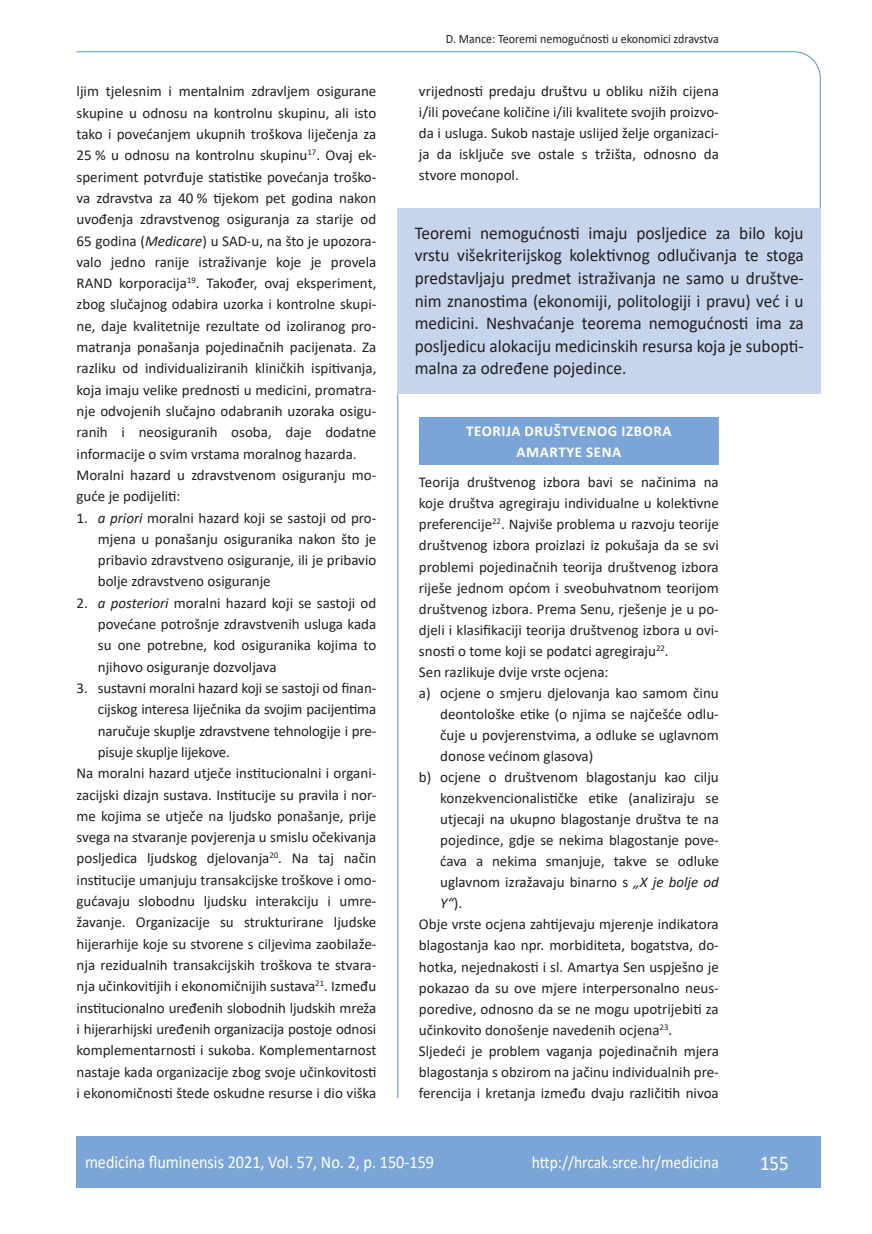
<style>
.page{position:relative;width:872px;height:1234px;background:#fff}
.page>*{position:absolute;margin:0;border:0;box-sizing:border-box;transform-origin:0 0}
.t1{font:21px "Calibri";color:#fff;scale:.9 1}
.anterfile{font:18px/22.5px "Calibri";color:#231f20;text-align:justify;scale:.96 1}
.t2{font:18px "Calibri";color:#fff;scale:.9 1}
.t3{font:17.25px "Calibri";color:#fff;scale:.9 1}
.osnovni_tekst{font:15px/21.3px "Calibri";color:#231f20;text-align:justify}
.naslov_ruler{font:700 15px "Calibri";letter-spacing:.04em;color:#fff}
.glava{font:12.75px "Calibri";color:#231f20;scale:.94 1}
.s1{font-style:italic}
</style>
<div class="page">
<svg style="left:76px;top:51px;width:745px;height:275px"></svg>
<hr style="left:397px;top:394px;width:1px;height:703px;background:#7ca5d7">
<div style="left:77px;top:1135px;width:744px;height:51px;background:#7ca5d7"></div>
<div style="left:398px;top:208px;width:423px;height:186px;background:#c6d5ec"></div>
<div style="left:419px;top:417px;width:300px;height:27px;background:#7ca5d7"></div>
<div style="left:419px;top:438px;width:300px;height:27px;background:#7ca5d7"></div>
<p class="osnovni_tekst" style="left:77px;top:80px;width:301px">ljim tjelesnim i mentalnim zdravljem osigurane skupine u odnosu na kontrolnu skupinu, ali isto tako i povećanjem ukupnih troškova liječenja za 25 % u odnosu na kontrolnu skupinu<sup>17</sup>. Ovaj ek&shy;speriment potvrđuje statistike povećanja troško&shy;va zdravstva za 40 % tijekom pet godina nakon uvođenja zdravstvenog osiguranja za starije od 65 godina (<span class="s1">Medicare</span>) u SAD-u, na što je upozora&shy;valo jedno ranije istraživanje koje je provela RAND korporacija<sup>19</sup>. Također, ovaj eksperiment, zbog slučajnog odabira uzorka i kontrolne skupi&shy;ne, daje kvalitetnije rezultate od izoliranog pro&shy;matranja ponašanja pojedinačnih pacijenata. Za razliku od individualiziranih kliničkih ispitivanja, koja imaju velike prednosti u medicini, promatra&shy;nje odvojenih slučajno odabranih uzoraka osigu&shy;ranih i neosiguranih osoba, daje dodatne informacije o svim vrstama moralnog hazarda.</p>
<p class="osnovni_tekst" style="left:77px;top:464px;width:301px">Moralni hazard u zdravstvenom osiguranju mo&shy;guće je podijeliti:</p>
<p class="osnovni_tekst" style="left:98px;top:506px;width:280px;text-indent:-21px">1. <span class="s1">a priori</span> moralni hazard koji se sastoji od pro&shy;mjena u ponašanju osiguranika nakon što je pribavio zdravstveno osiguranje, ili je pribavio bolje zdravstveno osiguranje</p>
<p class="osnovni_tekst" style="left:98px;top:591px;width:280px;text-indent:-21px">2. <span class="s1">a posteriori</span> moralni hazard koji se sastoji od povećane potrošnje zdravstvenih usluga kada su one potrebne, kod osiguranika kojima to njihovo osiguranje dozvoljava</p>
<p class="osnovni_tekst" style="left:98px;top:676px;width:280px;text-indent:-21px">3. sustavni moralni hazard koji se sastoji od finan&shy;cijskog interesa liječnika da svojim pacijentima naručuje skuplje zdravstvene tehnologije i pre&shy;pisuje skuplje lijekove.</p>
<p class="osnovni_tekst" style="left:77px;top:762px;width:301px">Na moralni hazard utječe institucionalni i organi&shy;zacijski dizajn sustava. Institucije su pravila i nor&shy;me kojima se utječe na ljudsko ponašanje, prije svega na stvaranje povjerenja u smislu očekivanja posljedica ljudskog djelovanja<sup>20</sup>. Na taj način institucije umanjuju transakcijske troškove i omo&shy;gućavaju slobodnu ljudsku interakciju i umre&shy;žavanje. Organizacije su strukturirane ljudske hijerarhije koje su stvorene s ciljevima zaobilaže&shy;nja rezidualnih transakcijskih troškova te stvara&shy;nja učinkovitijih i ekonomičnijih sustava<sup>21</sup>. Između institucionalno uređenih slobodnih ljudskih mreža i hijerarhijski uređenih organizacija postoje odnosi komplementarnosti i sukoba. Komplementarnost nastaje kada organizacije zbog svoje učinkovitosti i ekonomičnosti štede oskudne resurse i dio viška</p>
<p class="glava" style="left:446px;top:29px;width:292px">D. Mance: Teoremi nemogućnosti u ekonomici zdravstva</p>
<p class="osnovni_tekst" style="left:419px;top:80px;width:301px">vrijednosti predaju društvu u obliku nižih cijena i/ili povećane količine i/ili kvalitete svojih proizvo&shy;da i usluga. Sukob nastaje uslijed želje organizaci&shy;ja da isključe sve ostale s tržišta, odnosno da stvore monopol.</p>
<p class="anterfile" style="left:415px;top:221px;width:407px">Teoremi nemogućnosti imaju posljedice za bilo koju vrstu višekriterijskog kolektivnog odlučivanja te stoga predstavljaju predmet istraživanja ne samo u društve&shy;nim znanostima (ekonomiji, politologiji i pravu) već i u medicini. Neshvaćanje teorema nemogućnosti ima za posljedicu alokaciju medicinskih resursa koja je subopti&shy;malna za određene pojedince.</p>
<p class="naslov_ruler" style="left:466px;top:420px;width:207px">TEORIJA DRUŠTVENOG IZBORA</p>
<p class="naslov_ruler" style="left:516px;top:441px;width:106px">AMARTYE SENA</p>
<p class="osnovni_tekst" style="left:419px;top:471px;width:301px">Teorija društvenog izbora bavi se načinima na koje društva agregiraju individualne u kolektivne preferencije<sup>22</sup>. Najviše problema u razvoju teorije društvenog izbora proizlazi iz pokušaja da se svi problemi pojedinačnih teorija društvenog izbora riješe jednom općom i sveobuhvatnom teorijom društvenog izbora. Prema Senu, rješenje je u po&shy;djeli i klasifikaciji teorija društvenog izbora u ovi&shy;snosti o tome koji se podatci agregiraju<sup>22</sup>.</p>
<p class="osnovni_tekst" style="left:419px;top:660px;width:191px">Sen razlikuje dvije vrste ocjena:</p>
<p class="osnovni_tekst" style="left:440px;top:681px;width:280px;text-indent:-21px">a) ocjene o smjeru djelovanja kao samom činu deontološke etike (o njima se najčešće odlu&shy;čuje u povjerenstvima, a odluke se uglavnom donose većinom glasova)</p>
<p class="osnovni_tekst" style="left:440px;top:766px;width:280px;text-indent:-21px">b) ocjene o društvenom blagostanju kao cilju konzekvencionalističke etike (analiziraju se utjecaji na ukupno blagostanje društva te na pojedince, gdje se nekima blagostanje pove&shy;ćava a nekima smanjuje, takve se odluke uglavnom izražavaju binarno s <span class="s1">„X je bolje od Y“</span>).</p>
<p class="osnovni_tekst" style="left:419px;top:913px;width:301px">Obje vrste ocjena zahtijevaju mjerenje indikatora blagostanja kao npr. morbiditeta, bogatstva, do&shy;hotka, nejednakosti i sl. Amartya Sen uspješno je pokazao da su ove mjere interpersonalno neus&shy;poredive, odnosno da se ne mogu upotrijebiti za učinkovito donošenje navedenih ocjena<sup>23</sup>.</p>
<p class="osnovni_tekst" style="left:419px;top:1039px;width:301px">Sljedeći je problem vaganja pojedinačnih mjera blagostanja s obzirom na jačinu individualnih pre&shy;ferencija i kretanja između dvaju različitih nivoa</p>
<p class="t2" style="left:85px;top:1149px;width:389px">medicina fluminensis 2021, Vol. 57, No. 2, p. 150-159</p>
<p class="t3" style="left:532px;top:1150px;width:209px">http://hrcak.srce.hr/medicina</p>
<p class="t1" style="left:760px;top:1147px;width:33px">155</p>
</div>
